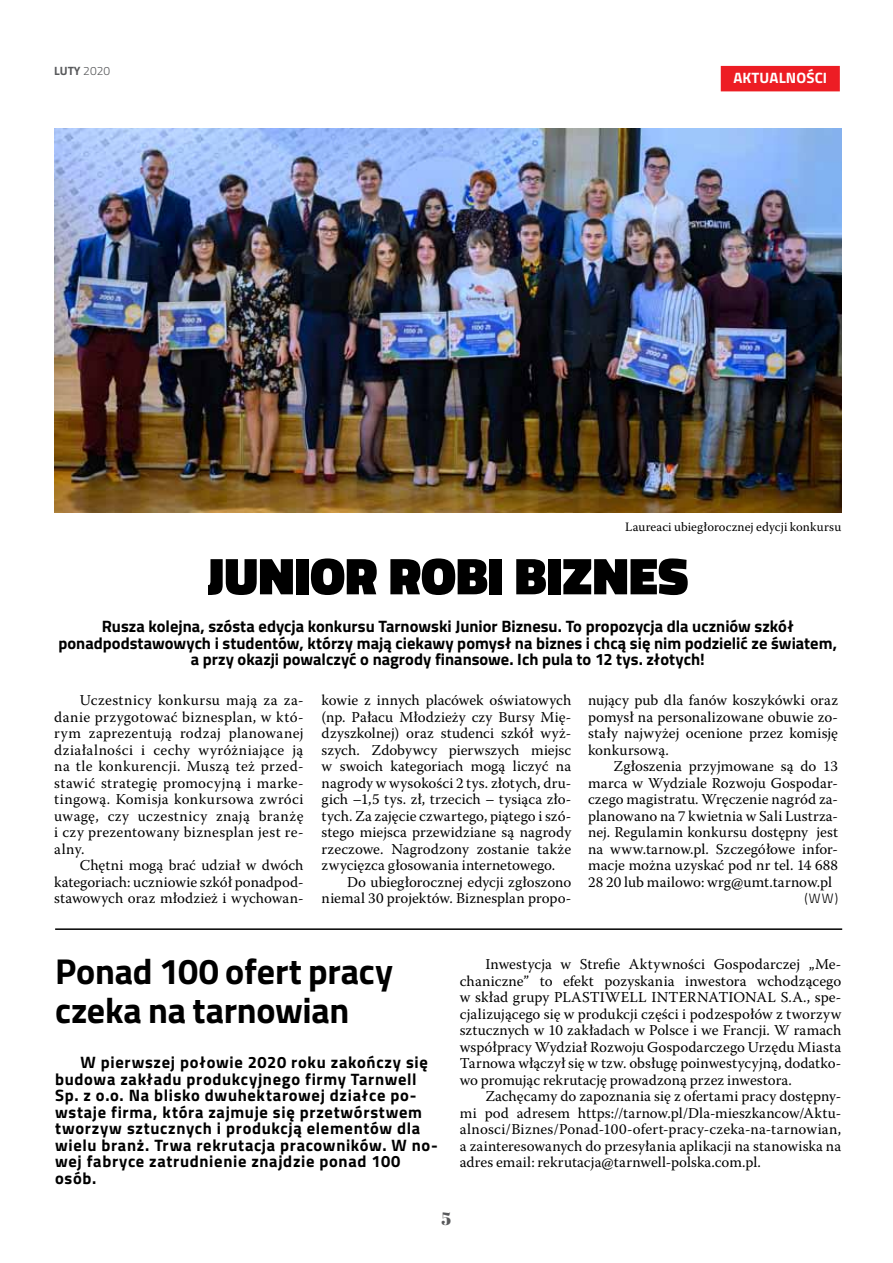
<style>
.page{position:relative;width:893px;height:1263px;background:#fff}
.page>*{position:absolute;margin:0;border:0;box-sizing:border-box;transform-origin:0 0}
.t1{font:900 52.5px "Titillium";letter-spacing:.005em;color:#000}
.t2{font:700 36px/39px "Titillium";letter-spacing:-.005em;color:#000}
.t3{font:18px "Abril Fatface";color:#58595b}
.t4{font:700 16.5px/16.5px "Titillium";letter-spacing:.035em;color:#000}
.t5{font:700 16.5px/16.5px "Titillium";color:#000;text-align:center}
.t6{font:15px/16.5px "Warnock Pro";letter-spacing:.005em;color:#000;text-align:justify}
.t7{font:700 15px "Titillium";letter-spacing:.01em;color:#fff}
.t8{font:300 13.5px "Titillium";color:#000}
.t9{font:12.75px "Warnock Pro";letter-spacing:.01em;color:#000}
.t10{font:700 12px "Titillium";color:#58595b}
.s1{font-weight:300}
</style>
<div class="page">
<div style="left:721px;top:66px;width:119px;height:25px;background:#ed1d24"></div>
<img style="left:54px;top:129px;width:787px;height:383px">
<hr style="left:55px;top:928px;width:787px;height:2px;background:#000">
<p class="t10" style="left:54px;top:62px;width:57px">LUTY <span class="s1">2020</span></p>
<p class="t7" style="left:733px;top:66px;width:95px">AKTUALNOŚCI</p>
<p class="t9" style="left:625px;top:519px;width:217px">Laureaci ubiegłorocznej edycji konkursu</p>
<h1 class="t1" style="left:207px;top:538px;width:482px">JUNIOR ROBI BIZNES</h1>
<p class="t5" style="left:58px;top:617px;width:780px">Rusza kolejna, szósta edycja konkursu Tarnowski Junior Biznesu. To propozycja dla uczniów szkół ponadpodstawowych i studentów, którzy mają ciekawy pomysł na biznes i chcą się nim podzielić ze światem, a przy okazji powalczyć o nagrody finansowe. Ich pula to 12 tys. złotych!</p>
<p class="t6" style="left:322px;top:692px;width:251px">kowie z innych placówek oświatowych (np. Pałacu Młodzieży czy Bursy Mię&shy;dzyszkolnej) oraz studenci szkół wyż&shy;szych. Zdobywcy pierwszych miejsc w swoich kategoriach mogą liczyć na nagrody w wysokości 2 tys. złotych, dru&shy;gich –1,5 tys. zł, trzecich – tysiąca zło&shy;tych. Za zajęcie czwartego, piątego i szó&shy;stego miejsca przewidziane są nagrody rzeczowe. Nagrodzony zostanie także zwycięzca głosowania internetowego.</p>
<p class="t6" style="left:322px;top:873px;width:251px;text-align:right">Do ubiegłorocznej edycji zgłoszono niemal 30 projektów. Biznesplan propo-</p>
<p class="t6" style="left:54px;top:692px;width:251px;text-indent:25px">Uczestnicy konkursu mają za za&shy;danie przygotować biznesplan, w któ&shy;rym zaprezentują rodzaj planowanej działalności i cechy wyróżniające ją na tle konkurencji. Muszą też przed&shy;stawić strategię promocyjną i marke&shy;tingową. Komisja konkursowa zwróci uwagę, czy uczestnicy znają branżę i czy prezentowany biznesplan jest re&shy;alny.</p>
<p class="t6" style="left:54px;top:857px;width:251px;text-indent:26px">Chętni mogą brać udział w dwóch kategoriach: uczniowie szkół ponadpod&shy;stawowych oraz młodzież i wychowan-</p>
<p class="t6" style="left:588px;top:692px;width:251px">nujący pub dla fanów koszykówki oraz pomysł na personalizowane obuwie zo&shy;stały najwyżej ocenione przez komisję konkursową.</p>
<p class="t6" style="left:588px;top:758px;width:251px;text-indent:26px">Zgłoszenia przyjmowane są do 13 marca w Wydziale Rozwoju Gospodar&shy;czego magistratu. Wręczenie nagród za&shy;planowano na 7 kwietnia w Sali Lustrza&shy;nej. Regulamin konkursu dostępny jest na www.tarnow.pl. Szczegółowe infor&shy;macje można uzyskać pod nr tel. 14 688<br>28 20 lub mailowo: wrg@umt.tarnow.pl</p>
<p class="t8" style="left:804px;top:889px;width:35px">(WW)</p>
<h2 class="t2" style="left:55px;top:950px;width:339px">Ponad 100 ofert pracy czeka na tarnowian</h2>
<p class="t4" style="left:55px;top:1053px;width:384px;text-indent:26px">W pierwszej połowie 2020 roku zakończy się budowa zakładu produkcyjnego firmy Tarnwell Sp. z o.o. Na blisko dwuhektarowej działce po&shy;wstaje firma, która zajmuje się przetwórstwem tworzyw sztucznych i produkcją elementów dla wielu branż. Trwa rekrutacja pracowników. W no&shy;wej fabryce zatrudnienie znajdzie ponad 100 osób.</p>
<p class="t6" style="left:460px;top:956px;width:383px;text-indent:26px">Inwestycja w Strefie Aktywności Gospodarczej „Me&shy;chaniczne” to efekt pozyskania inwestora wchodzącego w skład grupy PLASTIWELL INTERNATIONAL S.A., spe&shy;cjalizującego się w produkcji części i podzespołów z tworzyw sztucznych w 10 zakładach w Polsce i we Francji. W ramach współpracy Wydział Rozwoju Gospodarczego Urzędu Miasta Tarnowa włączył się w tzw. obsługę poinwestycyjną, dodatko&shy;wo promując rekrutację prowadzoną przez inwestora.</p>
<p class="t6" style="left:460px;top:1088px;width:383px;text-indent:26px">Zachęcamy do zapoznania się z ofertami pracy dostępny&shy;mi pod adresem https://tarnow.pl/Dla-mieszkancow/Aktu&shy;alnosci/Biznes/Ponad-100-ofert-pracy-czeka-na-tarnowian, a zainteresowanych do przesyłania aplikacji na stanowiska na adres email: rekrutacja@tarnwell-polska.com.pl.</p>
<p class="t3" style="left:442px;top:1206px;width:11px">5</p>
</div>
